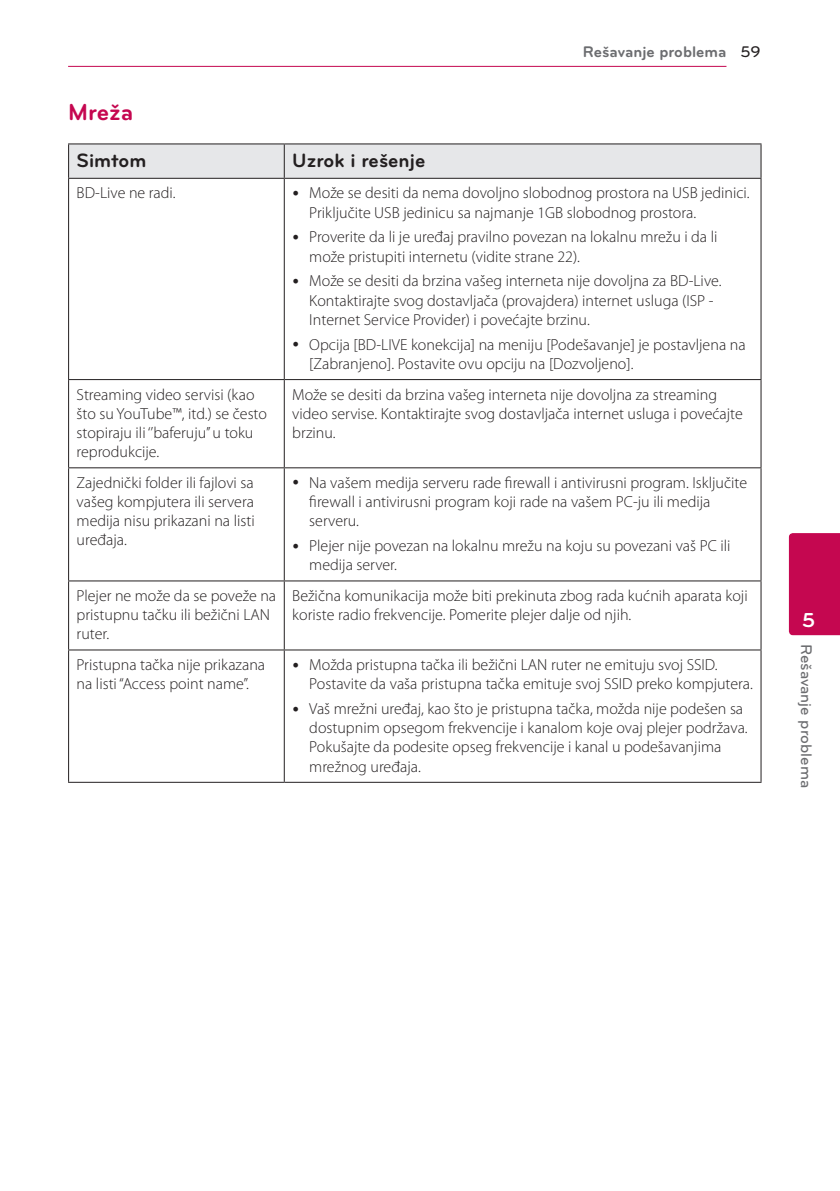
<style>
.page{position:relative;width:840px;height:1191px;background:#fff}
.page>*{position:absolute;margin:0;border:0;box-sizing:border-box;transform-origin:0 0}
.Title_2{font:700 24px "Bryant LG";color:#c50750}
.t1{font:700 21px "Bryant LG";color:#fff}
.Title_3{font:700 20px "Bryant LG";color:#231f20}
.Content_text_Bullet{font:300 16px/19.2px "Myriad Pro";color:#231f20}
.Content_text_Light{font:300 16px/19.2px "Myriad Pro";color:#231f20}
.Chapter_Title_Top_R{font:700 16px "Bryant LG";color:#6c6d70}
.Chapter_Title_Side{font:500 16px "Bryant LG";color:#6c6d70}
.Page_No_Right{font:500 16px "Bryant LG";color:#231f20}
</style>
<div class="page">
<hr style="left:68px;top:66px;width:658px;height:1px;background:#c50750">
<div style="left:788px;top:533px;width:51px;height:102px;background:#c50750"></div>
<div style="left:69px;top:144px;width:691px;height:34px;background:#e6e7e9"></div>
<hr style="left:68px;top:178px;width:216px;height:1px;background:#231f20">
<hr style="left:284px;top:178px;width:477px;height:1px;background:#231f20">
<hr style="left:68px;top:379px;width:216px;height:1px;background:#231f20">
<hr style="left:284px;top:379px;width:477px;height:1px;background:#231f20">
<hr style="left:68px;top:467px;width:216px;height:1px;background:#231f20">
<hr style="left:284px;top:467px;width:477px;height:1px;background:#231f20">
<hr style="left:68px;top:580px;width:216px;height:1px;background:#231f20">
<hr style="left:284px;top:580px;width:477px;height:1px;background:#231f20">
<hr style="left:68px;top:649px;width:216px;height:1px;background:#231f20">
<hr style="left:284px;top:649px;width:477px;height:1px;background:#231f20">
<hr style="left:68px;top:143px;width:216px;height:1px;background:#231f20">
<hr style="left:68px;top:144px;width:1px;height:34px;background:#231f20">
<hr style="left:284px;top:143px;width:477px;height:1px;background:#231f20">
<hr style="left:283px;top:144px;width:1px;height:34px;background:#231f20">
<hr style="left:760px;top:144px;width:1px;height:34px;background:#231f20">
<hr style="left:68px;top:179px;width:1px;height:200px;background:#231f20">
<hr style="left:283px;top:179px;width:1px;height:200px;background:#231f20">
<hr style="left:760px;top:179px;width:1px;height:200px;background:#231f20">
<hr style="left:68px;top:380px;width:1px;height:87px;background:#231f20">
<hr style="left:283px;top:380px;width:1px;height:87px;background:#231f20">
<hr style="left:760px;top:380px;width:1px;height:87px;background:#231f20">
<hr style="left:68px;top:468px;width:1px;height:112px;background:#231f20">
<hr style="left:283px;top:468px;width:1px;height:112px;background:#231f20">
<hr style="left:760px;top:468px;width:1px;height:112px;background:#231f20">
<hr style="left:68px;top:581px;width:1px;height:68px;background:#231f20">
<hr style="left:283px;top:581px;width:1px;height:68px;background:#231f20">
<hr style="left:760px;top:581px;width:1px;height:68px;background:#231f20">
<hr style="left:68px;top:650px;width:1px;height:132px;background:#231f20">
<hr style="left:283px;top:650px;width:1px;height:132px;background:#231f20">
<hr style="left:760px;top:650px;width:1px;height:132px;background:#231f20">
<hr style="left:68px;top:782px;width:216px;height:1px;background:#231f20">
<hr style="left:284px;top:782px;width:477px;height:1px;background:#231f20">
<p class="Chapter_Title_Top_R" style="left:582px;top:42px;width:145px">Rešavanje problema</p>
<p class="Page_No_Right" style="left:740px;top:42px;width:22px">59</p>
<p class="Title_2" style="left:68px;top:97px;width:67px">Mreža</p>
<p class="Title_3" style="left:77px;top:148px;width:71px">Simtom</p>
<p class="Title_3" style="left:292px;top:148px;width:134px">Uzrok i rešenje</p>
<p class="Content_text_Light" style="left:77px;top:183px;width:100px">BD-Live ne radi.</p>
<p class="Content_text_Bullet" style="left:309px;top:183px;width:441px">Može se desiti da nema dovoljno slobodnog prostora na USB jedinici.<br>Priključite USB jedinicu sa najmanje 1GB slobodnog prostora.</p>
<p class="Content_text_Bullet" style="left:309px;top:227px;width:409px">Proverite da li je uređaj pravilno povezan na lokalnu mrežu i da li može pristupiti internetu (vidite strane 22).</p>
<p class="Content_text_Bullet" style="left:309px;top:271px;width:413px">Može se desiti da brzina vašeg interneta nije dovoljna za BD-Live.<br>Kontaktirajte svog dostavljača (provajdera) internet usluga (ISP -<br>Internet Service Provider) i povećajte brzinu.</p>
<p class="Content_text_Bullet" style="left:309px;top:335px;width:437px">Opcija [BD-LIVE konekcija] na meniju [Podešavanje] je postavljena na [Zabranjeno]. Postavite ovu opciju na [Dozvoljeno].</p>
<p class="Content_text_Light" style="left:77px;top:384px;width:192px">Streaming video servisi (kao što su YouTube™, itd.) se često stopiraju ili ‘’baferuju’’u toku reprodukcije.</p>
<p class="Content_text_Light" style="left:292px;top:384px;width:452px">Može se desiti da brzina vašeg interneta nije dovoljna za streaming video servise. Kontaktirajte svog dostavljača internet usluga i povećajte brzinu.</p>
<p class="Content_text_Light" style="left:77px;top:473px;width:179px;text-align:justify">Zajednički folder ili fajlovi sa vašeg kompjutera ili servera medija nisu prikazani na listi uređaja.</p>
<p class="Content_text_Bullet" style="left:309px;top:473px;width:439px">Na vašem medija serveru rade firewall i antivirusni program. Isključite firewall i antivirusni program koji rade na vašem PC-ju ili medija serveru.</p>
<p class="Content_text_Bullet" style="left:309px;top:536px;width:422px">Plejer nije povezan na lokalnu mrežu na koju su povezani vaš PC ili medija server.</p>
<p class="Content_text_Light" style="left:77px;top:586px;width:201px">Plejer ne može da se poveže na pristupnu tačku ili bežični LAN ruter.</p>
<p class="Content_text_Light" style="left:292px;top:586px;width:456px">Bežična komunikacija može biti prekinuta zbog rada kućnih aparata koji koriste radio frekvencije. Pomerite plejer dalje od njih.</p>
<p class="Content_text_Light" style="left:77px;top:655px;width:190px">Pristupna tačka nije prikazana na listi“Access point name”.</p>
<p class="Content_text_Bullet" style="left:309px;top:655px;width:445px">Možda pristupna tačka ili bežični LAN ruter ne emituju svoj SSID.<br>Postavite da vaša pristupna tačka emituje svoj SSID preko kompjutera.</p>
<p class="Content_text_Bullet" style="left:309px;top:699px;width:439px">Vaš mrežni uređaj, kao što je pristupna tačka, možda nije podešen sa dostupnim opsegom frekvencije i kanalom koje ovaj plejer podržava.<br>Pokušajte da podesite opseg frekvencije i kanal u podešavanjima mrežnog uređaja.</p>
<p class="t1" style="left:801px;top:606px;width:15px">5</p>
<p class="Chapter_Title_Side" style="left:815px;top:643px;width:146px;rotate:90deg">Rešavanje problema</p>
</div>
